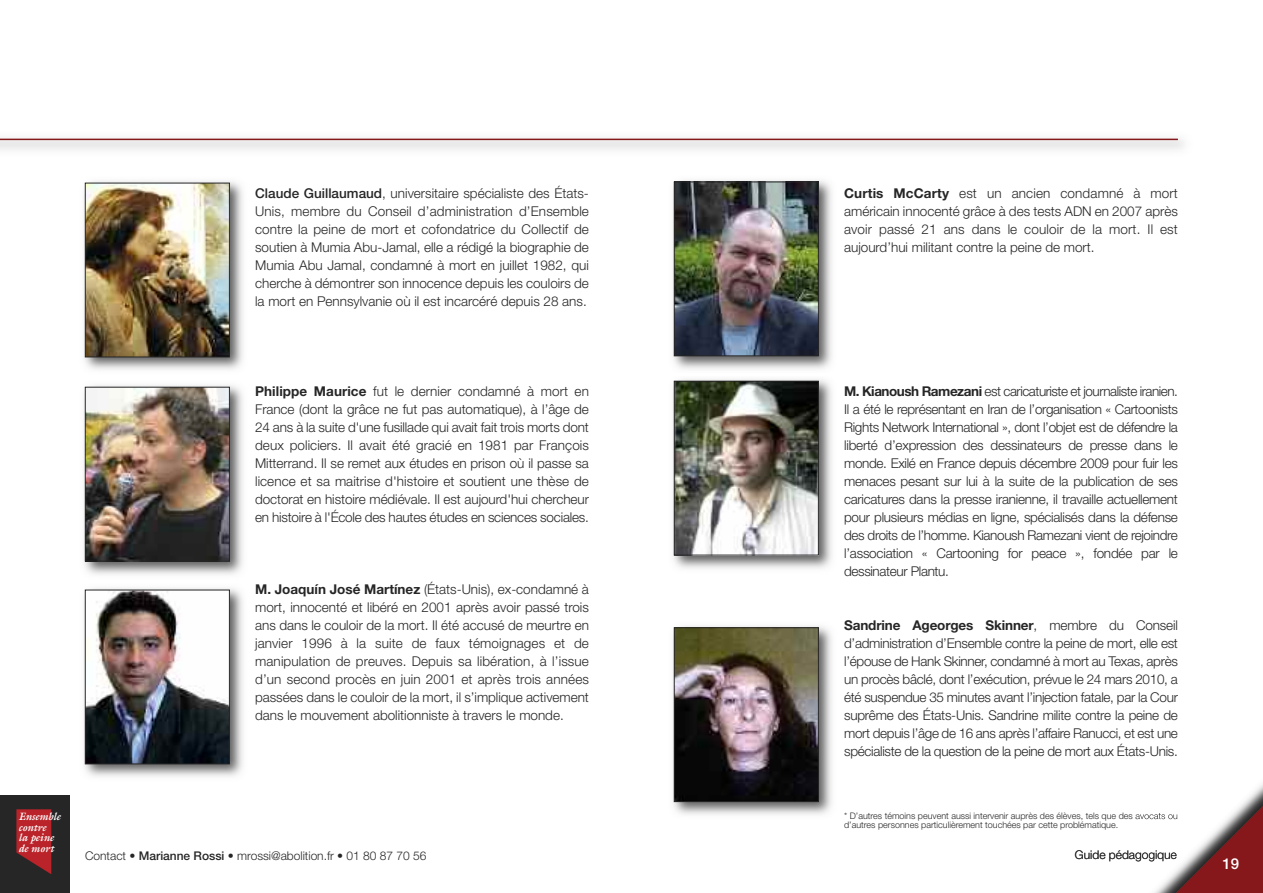
<style>
.page{position:relative;width:1263px;height:893px;background:#fff}
.page>*{position:absolute;margin:0;border:0;box-sizing:border-box;transform-origin:0 0}
.t1{font:500 15px "Helvetica Neue";color:#fff}
.t2{font:300 13.5px/18px "Helvetica Neue";letter-spacing:-.015em;color:#272627;text-align:justify}
.t3{font:300 12px "Helvetica Neue";color:#272627}
.t4{font:italic 700 10.65px/10.6px "Galliard";letter-spacing:-.01em;color:#fff}
.t5{font:300 9px/9px "Helvetica Neue";color:#272627}
.s1{font-weight:500}
.s2{font-weight:700}
</style>
<div class="page">
<img style="left:673px;top:180px;width:159px;height:389px">
<img style="left:676px;top:383px;width:141px;height:170px">
<div style="left:674px;top:381px;width:145px;height:174px;border:1px solid #272627"></div>
<img style="left:676px;top:184px;width:141px;height:170px">
<div style="left:674px;top:182px;width:145px;height:174px;border:1px solid #272627"></div>
<img style="left:673px;top:626px;width:159px;height:189px">
<img style="left:676px;top:629px;width:141px;height:171px">
<div style="left:674px;top:627px;width:145px;height:175px;border:1px solid #272627"></div>
<img style="left:84px;top:181px;width:159px;height:189px">
<img style="left:87px;top:185px;width:141px;height:170px">
<div style="left:85px;top:183px;width:145px;height:174px;border:1px solid #272627"></div>
<img style="left:84px;top:385px;width:159px;height:190px">
<img style="left:87px;top:389px;width:141px;height:170px">
<div style="left:85px;top:387px;width:145px;height:174px;border:1px solid #272627"></div>
<img style="left:84px;top:588px;width:159px;height:189px">
<img style="left:87px;top:592px;width:141px;height:170px">
<div style="left:85px;top:590px;width:145px;height:174px;border:1px solid #272627"></div>
<hr style="left:0;top:139px;width:1178px;height:1px;background:#86181c">
<div style="left:0;top:795px;width:69px;height:98px;background:#272627"></div>
<svg style="left:16px;top:809px;width:35px;height:65px"></svg>
<img style="left:1135px;top:784px;width:128px;height:109px">
<img style="left:1135px;top:850px;width:19px;height:11px">
<svg style="left:1159px;top:787px;width:104px;height:106px"></svg>
<p class="t2" style="left:255px;top:185px;width:335px"><span class="s1">Claude Guillaumaud</span>, universitaire spécialiste des États-Unis, membre du Conseil d’administration d’Ensemble contre la peine de mort et cofondatrice du Collectif de soutien à Mumia Abu-Jamal, elle a rédigé la biographie de Mumia Abu Jamal, condamné à mort en juillet 1982, qui cherche à démontrer son innocence depuis les couloirs de la mort en Pennsylvanie où il est incarcéré depuis 28 ans.</p>
<p class="t2" style="left:255px;top:383px;width:335px"><span class="s2">Philippe Maurice</span> fut le dernier condamné à mort en France (dont la grâce ne fut pas automatique), à l’âge de 24 ans à la suite d'une fusillade qui avait fait trois morts dont deux policiers. Il avait été gracié en 1981 par François Mitterrand. Il se remet aux études en prison où il passe sa licence et sa maitrise d'histoire et soutient une thèse de doctorat en histoire médiévale. Il est aujourd'hui chercheur en histoire à l'École des hautes études en sciences sociales.</p>
<p class="t2" style="left:255px;top:581px;width:335px"><span class="s2">M. Joaquín José Martínez</span> (États-Unis), ex-condamné à mort, innocenté et libéré en 2001 après avoir passé trois ans dans le couloir de la mort. Il été accusé de meurtre en janvier 1996 à la suite de faux témoignages et de manipulation de preuves. Depuis sa libération, à l’issue d’un second procès en juin 2001 et après trois années passées dans le couloir de la mort, il s’implique activement dans le mouvement abolitionniste à travers le monde.</p>
<p class="t4" style="left:19px;top:811px;width:44px">Ensemble contre<br>la peine de mort</p>
<p class="t3" style="left:85px;top:852px;width:343px">Contact • <span class="s1">Marianne Rossi</span> • mrossi@abolition.fr • 01 80 87 70 56</p>
<p class="t2" style="left:844px;top:185px;width:335px"><span class="s2">Curtis McCarty</span> est un ancien condamné à mort américain innocenté grâce à des tests ADN en 2007 après avoir passé 21 ans dans le couloir de la mort. Il est aujourd’hui militant contre la peine de mort.</p>
<p class="t2" style="left:844px;top:383px;width:335px"><span class="s2">M. Kianoush Ramezani</span> est caricaturiste et journaliste iranien.<br>Il a été le représentant en Iran de l’organisation « Cartoonists Rights Network International », dont l’objet est de défendre la liberté d’expression des dessinateurs de presse dans le monde. Exilé en France depuis décembre 2009 pour fuir les menaces pesant sur lui à la suite de la publication de ses caricatures dans la presse iranienne, il travaille actuellement pour plusieurs médias en ligne, spécialisés dans la défense des droits de l’homme. Kianoush Ramezani vient de rejoindre l’association « Cartooning for peace », fondée par le dessinateur Plantu.</p>
<p class="t2" style="left:844px;top:617px;width:335px"><span class="s2">Sandrine Ageorges Skinner</span>, membre du Conseil d’administration d’Ensemble contre la peine de mort, elle est l’épouse de Hank Skinner, condamné à mort au Texas, après un procès bâclé, dont l’exécution, prévue le 24 mars 2010, a été suspendue 35 minutes avant l’injection fatale, par la Cour suprême des États-Unis. Sandrine milite contre la peine de mort depuis l’âge de 16 ans après l’affaire Ranucci, et est une spécialiste de la question de la peine de mort aux États-Unis.</p>
<p class="t5" style="left:844px;top:812px;width:335px">* D’autres témoins peuvent aussi intervenir auprès des élèves, tels que des avocats ou d’autres personnes particulièrement touchées par cette problématique.</p>
<p class="t3" style="left:1075px;top:850px;width:103px">Guide pédagogique</p>
<p class="t1" style="left:1222px;top:858px;width:18px">19</p>
</div>
